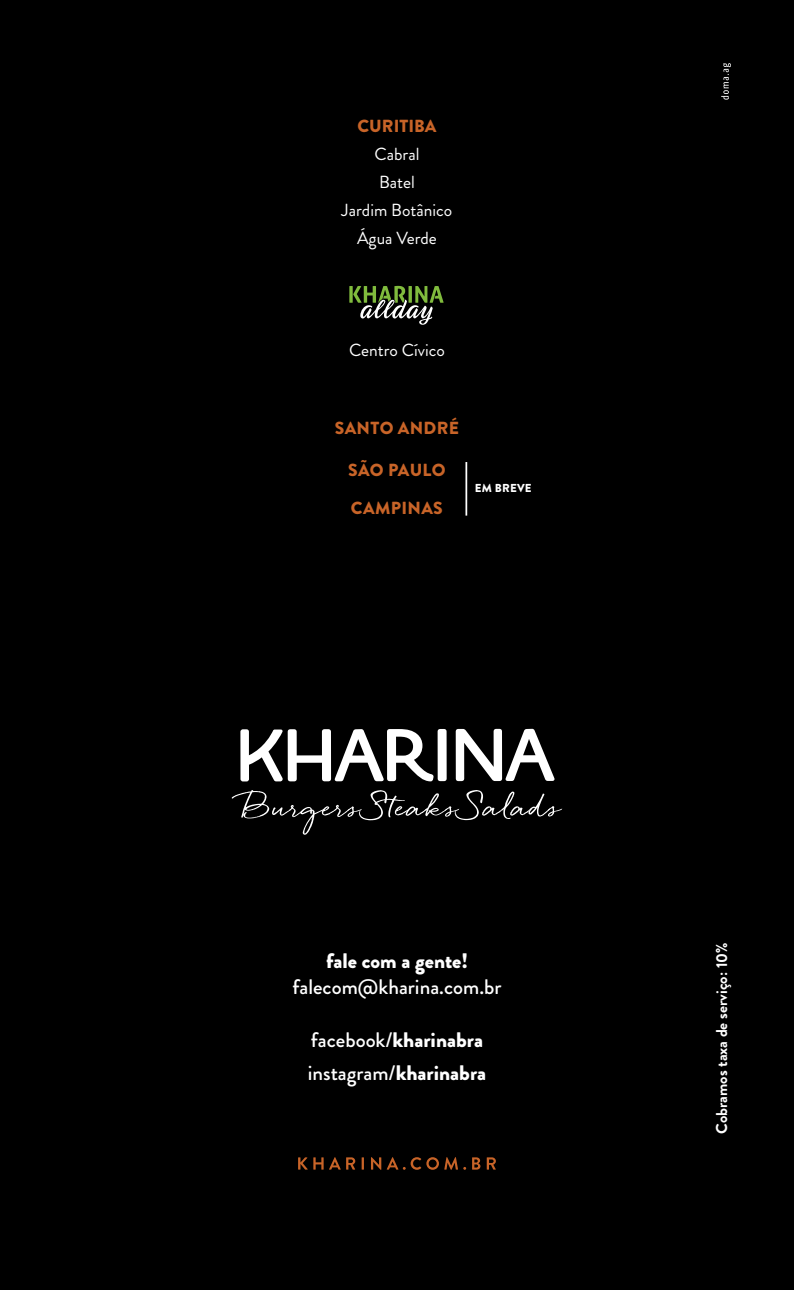
<style>
.page{position:relative;width:794px;height:1290px;background:#000}
.page>*{position:absolute;margin:0;border:0;box-sizing:border-box;transform-origin:0 0}
.t1{font:900 21px/32.7px "Brandon Grotesque";color:#fff}
.t2{font:500 21px "Brandon Grotesque";color:#fff}
.t3{font:17.5px/28px "Brandon Grotesque";color:#fff;text-align:center}
.t4{font:900 17.5px "Brandon Grotesque";letter-spacing:.02em;color:#c86428}
.t5{font:900 17.5px "Brandon Grotesque";color:#c86428}
.t6{font:700 15.75px "Brandon Grotesque";color:#fff}
.t7{font:900 11.55px "Brandon Grotesque";letter-spacing:.02em;color:#fff}
.s1{font-weight:500}
</style>
<div class="page">
<svg style="left:721px;top:63px;width:10px;height:37px"></svg>
<div style="left:437px;top:729px;width:9px;height:52px;background:#fff;border-radius:3px"></div>
<svg style="left:240px;top:729px;width:194px;height:52px"></svg>
<svg style="left:456px;top:729px;width:98px;height:52px"></svg>
<svg style="left:232px;top:790px;width:330px;height:45px"></svg>
<svg style="left:298px;top:1157px;width:198px;height:13px"></svg>
<svg style="left:349px;top:286px;width:94px;height:39px"></svg>
<hr style="left:465px;top:462px;width:2px;height:54px;background:#fff">
<p class="t5" style="left:357px;top:114px;width:80px">CURITIBA</p>
<p class="t3" style="left:341px;top:141px;width:112px">Cabral<br>Batel<br>Jardim Botânico<br>Água Verde</p>
<p class="t3" style="left:349px;top:337px;width:97px">Centro Cívico</p>
<p class="t4" style="left:335px;top:415px;width:126px">SANTO ANDRÉ</p>
<p class="t4" style="left:348px;top:457px;width:99px">SÃO PAULO</p>
<p class="t4" style="left:351px;top:495px;width:93px">CAMPINAS</p>
<p class="t7" style="left:475px;top:480px;width:58px">EM BREVE</p>
<p class="t1" style="left:326px;top:945px;width:143px">fale com a gente!</p>
<p class="t2" style="left:292px;top:972px;width:210px">falecom@kharina.com.br</p>
<p class="t1" style="left:308px;top:1024px;width:180px"><span class="s1">facebook/</span>kharinabra <span class="s1">instagram/</span>kharinabra</p>
<p class="t6" style="left:711px;top:1133px;width:193px;rotate:-90deg">Cobramos taxa de serviço: 10%</p>
</div>
